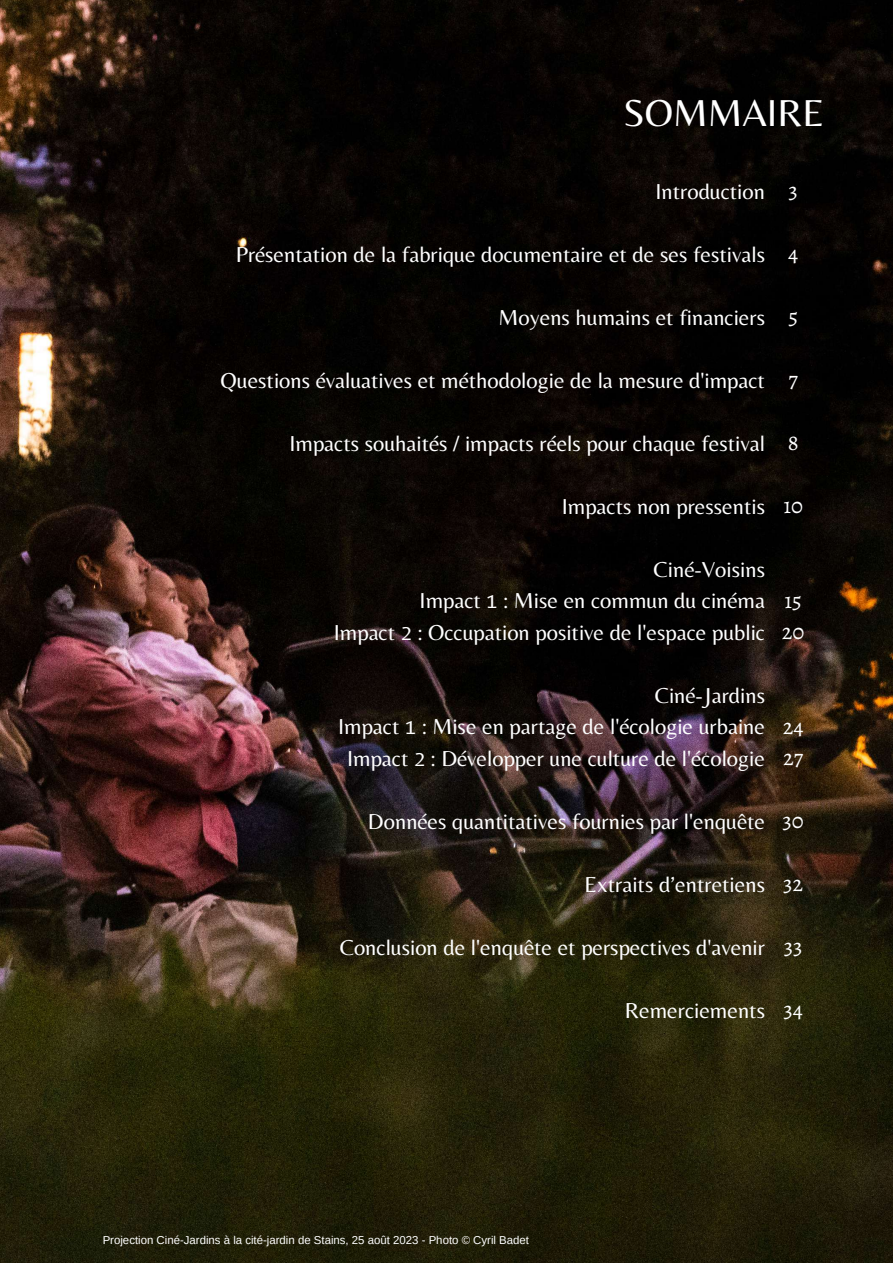
<style>
.page{position:relative;width:893px;height:1263px;background:#fff}
.page>*{position:absolute;margin:0;border:0;box-sizing:border-box;transform-origin:0 0}
.t1{font:39px "Belleza";color:#fff}
.t2{font:22.5px/31.5px "Belleza";color:#fff;text-align:right}
.t3{font:22.5px/31.5px "Alegreya";color:#fff}
.t4{font:11.4px "Arimo";color:#fff}
</style>
<div class="page">
<img style="left:0;top:0;width:893px;height:1263px">
<h1 class="t1" style="left:623px;top:90px;width:203px">SOMMAIRE</h1>
<p class="t2" style="left:655px;top:175px;width:111px">Introduction</p>
<p class="t3" style="left:788px;top:175px;width:11px">3</p>
<p class="t2" style="left:236px;top:238px;width:531px">Présentation de la fabrique documentaire et de ses festivals</p>
<p class="t3" style="left:788px;top:238px;width:12px">4</p>
<p class="t2" style="left:498px;top:301px;width:268px">Moyens humains et financiers</p>
<p class="t3" style="left:788px;top:301px;width:11px">5</p>
<p class="t2" style="left:220px;top:364px;width:546px">Questions évaluatives et méthodologie de la mesure d'impact</p>
<p class="t3" style="left:788px;top:364px;width:11px">7</p>
<p class="t2" style="left:289px;top:427px;width:477px">Impacts souhaités / impacts réels pour chaque festival</p>
<p class="t3" style="left:788px;top:427px;width:12px">8</p>
<p class="t2" style="left:562px;top:490px;width:205px">Impacts non pressentis</p>
<p class="t3" style="left:783px;top:490px;width:21px">10</p>
<p class="t2" style="left:334px;top:553px;width:433px">Ciné-Voisins<br>Impact 1 : Mise en commun du cinéma<br>Impact 2 : Occupation positive de l'espace public</p>
<p class="t3" style="left:782px;top:584px;width:24px">15<br>20</p>
<p class="t2" style="left:338px;top:679px;width:428px">Ciné-Jardins<br>Impact 1 : Mise en partage de l'écologie urbaine<br>Impact 2 : Développer une culture de l'écologie</p>
<p class="t3" style="left:783px;top:710px;width:22px">24<br>27</p>
<p class="t2" style="left:368px;top:805px;width:398px">Données quantitatives fournies par l'enquête</p>
<p class="t3" style="left:782px;top:805px;width:23px">30</p>
<p class="t2" style="left:584px;top:868px;width:182px">Extraits d’entretiens</p>
<p class="t3" style="left:783px;top:868px;width:22px">32</p>
<p class="t2" style="left:340px;top:931px;width:427px">Conclusion de l'enquête et perspectives d'avenir</p>
<p class="t2" style="left:625px;top:994px;width:142px">Remerciements</p>
<p class="t3" style="left:784px;top:931px;width:20px">33</p>
<p class="t3" style="left:783px;top:994px;width:21px">34</p>
<p class="t4" style="left:103px;top:1234px;width:428px">Projection Ciné-Jardins à la cité-jardin de Stains, 25 août 2023 - Photo © Cyril Badet</p>
</div>
